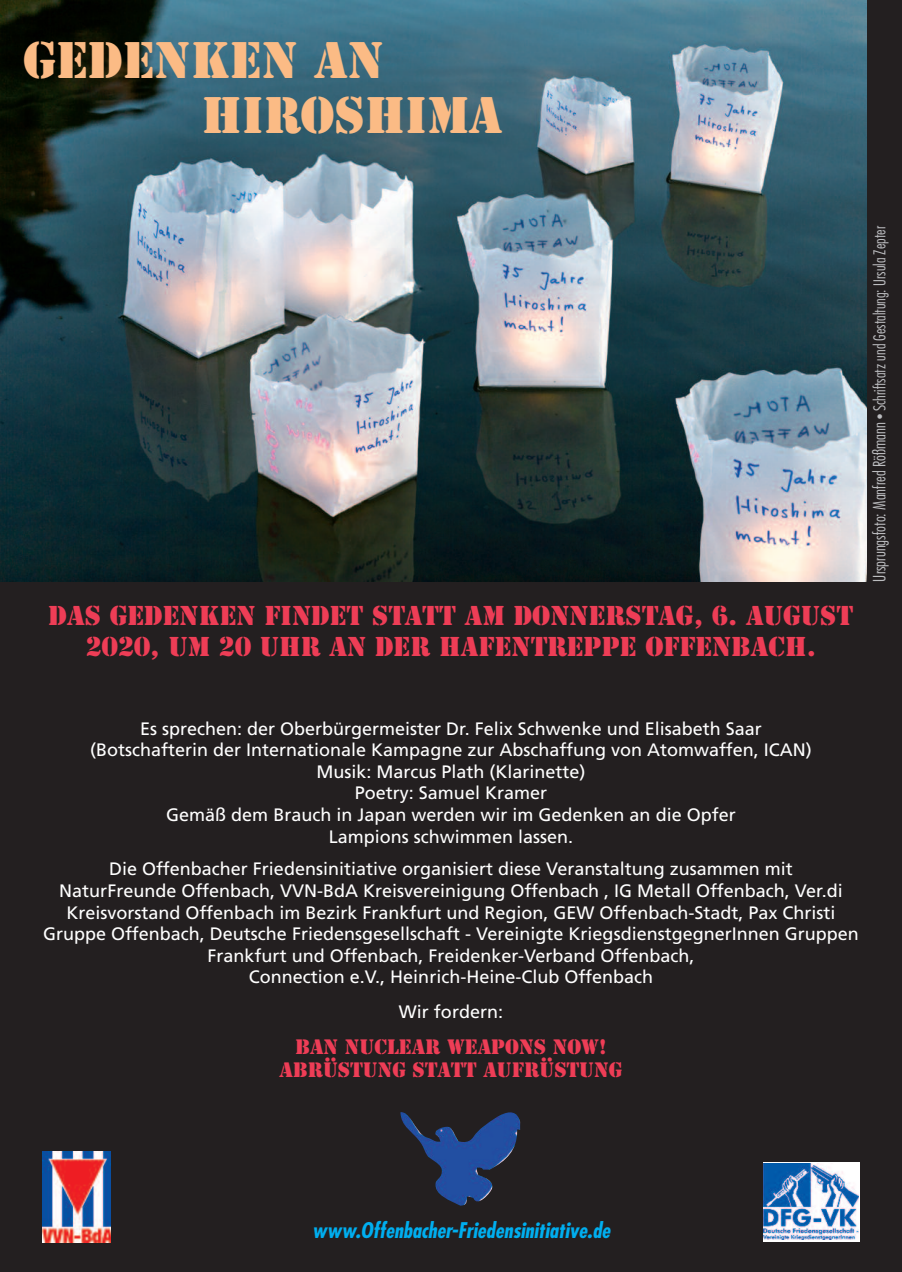
<style>
.page{position:relative;width:902px;height:1272px;background:#fff}
.page>*{position:absolute;margin:0;border:0;box-sizing:border-box;transform-origin:0 0}
.t1{font:48px/54.6px "Stencil Std";color:#fbbb85}
.t2{font:25.5px/30.6px "Stencil Std";color:#ee3d56;text-align:center}
.t3{font:italic 700 condensed 21px "Futura";color:#00aeef}
.t4{font:19.5px/23.4px "Stencil Std";color:#ee3d56;text-align:center}
.t5{font:18px/21.6px "Frutiger";color:#fff;text-align:center}
.t6{font:300 condensed 15.9px "Futura";color:#bcbdc0}
.s1{font-size:16.5px}
.s2{font-family:"Futura T";font-size:16.5px}
</style>
<div class="page">
<div style="left:0;top:0;width:901px;height:1271px;background:#231f20"></div>
<img style="left:0;top:0;width:866px;height:581px">
<img style="left:400px;top:1112px;width:120px;height:93px">
<svg style="left:763px;top:1162px;width:96px;height:79px"></svg>
<img style="left:763px;top:1162px;width:95px;height:77px">
<img style="left:43px;top:1151px;width:68px;height:91px">
<h1 class="t1" style="left:201px;top:35px;width:302px;text-indent:-178px">GEDENKEN AN<br>HIROSHIMA</h1>
<h2 class="t2" style="left:49px;top:601px;width:806px">DAS GEDENKEN FINDET STATT AM DONNERSTAG, 6. AUGUST<br>2020, UM 20 UHR AN DER HAFENTREPPE OFFENBACH.</h2>
<p class="t6" style="left:872px;top:581px;width:357px;rotate:-90deg"><span class="s1">Ursprungsfoto: Manfred Rößmann</span><span class="s2">•</span>Schriftsatz und Gestaltung: Ursula Zepter</p>
<p class="t5" style="left:90px;top:719px;width:723px">Es sprechen: der Oberbürgermeister Dr. Felix Schwenke und Elisabeth Saar (Botschafterin der Internationale Kampagne zur Abschaffung von Atomwaffen, ICAN)<br>Musik: Marcus Plath (Klarinette)<br>Poetry: Samuel Kramer<br>Gemäß dem Brauch in Japan werden wir im Gedenken an die Opfer<br>Lampions schwimmen lassen.</p>
<p class="t5" style="left:43px;top:859px;width:817px">Die Offenbacher Friedensinitiative organisiert diese Veranstaltung zusammen mit<br>NaturFreunde Offenbach, VVN-BdA Kreisvereinigung Offenbach , IG Metall Offenbach, Ver.di Kreisvorstand Offenbach im Bezirk Frankfurt und Region, GEW Offenbach-Stadt, Pax Christi Gruppe Offenbach, Deutsche Friedensgesellschaft - Vereinigte KriegsdienstgegnerInnen Gruppen Frankfurt und Offenbach, Freidenker-Verband Offenbach,<br>Connection e.V., Heinrich-Heine-Club Offenbach</p>
<p class="t5" style="left:399px;top:1002px;width:106px">Wir fordern:</p>
<p class="t4" style="left:279px;top:1035px;width:344px">BAN NUCLEAR WEAPONS NOW!<br>ABRÜSTUNG STATT AUFRÜSTUNG</p>
<p class="t3" style="left:312px;top:1221px;width:299px">www.Offenbacher-Friedensinitiative.de</p>
</div>
